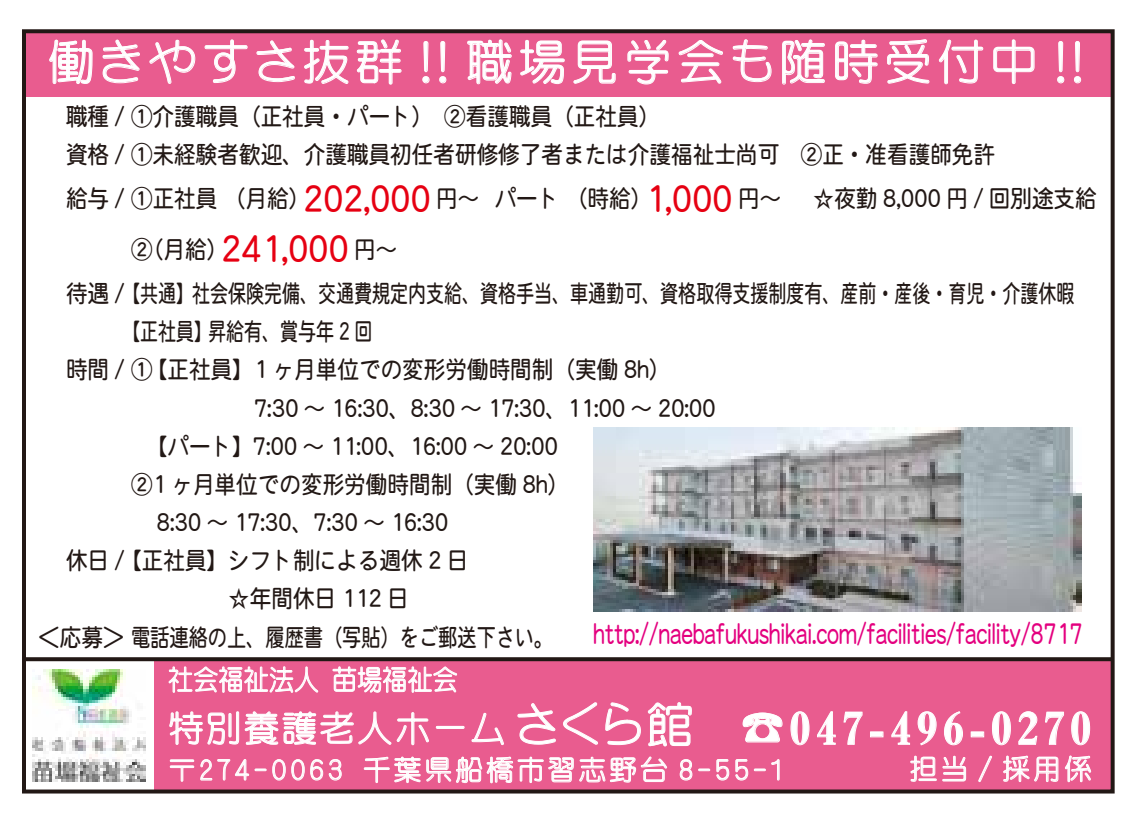
<style>
.page{position:relative;width:1134px;height:817px;background:#fff}
.page>*{position:absolute;margin:0;border:0;box-sizing:border-box;transform-origin:0 0}
.t1{font:48px "Yenti EGP Medium SJIS";letter-spacing:.1em;color:#fff}
.t2{font:44px "Midashi Min Pro MA31";letter-spacing:.1em;color:#fff}
.t3{font:28px "DFHS Maru Gothic W4 WINP RKSJ H";color:#e4007f;scale:.75 1}
.t4{font:28px "Yenti EGP Medium SJIS";letter-spacing:.1em;color:#fff}
.t5{font:28px "Yenti EGP Medium SJIS";color:#fff;scale:.9 1}
.t6{font:24px/38px "DFHS Maru Gothic W4 WINP RKSJ H";color:#221815;scale:.9 1}
.t7{font:24px "DFHS Maru Gothic W4 WINP RKSJ H";color:#221815;scale:.75 1}
.s1{font-size:36px;color:#e60012}
.s2{font-family:"Yenti EGP Medium SJIS";font-size:36px}
.s3{font-family:"Yenti EGP Medium SJIS";font-size:48px}
</style>
<div class="page">
<div style="left:154px;top:659px;width:958px;height:132px;background:#e95c8f"></div>
<div style="left:24px;top:31px;width:1088px;height:66px;background:#e95c8f"></div>
<div style="left:22px;top:29px;width:1093px;height:764px;border:4px solid #221815"></div>
<svg style="left:24px;top:657px;width:1088px;height:4px;background:#2d2421"></svg>
<svg style="left:49px;top:39px;width:44px;height:46px"></svg>
<svg style="left:102px;top:40px;width:38px;height:44px"></svg>
<svg style="left:149px;top:39px;width:47px;height:45px"></svg>
<svg style="left:204px;top:39px;width:44px;height:44px"></svg>
<svg style="left:256px;top:40px;width:39px;height:42px"></svg>
<svg style="left:304px;top:39px;width:45px;height:45px"></svg>
<svg style="left:356px;top:33px;width:46px;height:52px"></svg>
<svg style="left:422px;top:41px;width:8px;height:43px"></svg>
<svg style="left:439px;top:41px;width:8px;height:43px"></svg>
<svg style="left:467px;top:39px;width:45px;height:46px"></svg>
<svg style="left:520px;top:39px;width:45px;height:46px"></svg>
<svg style="left:573px;top:40px;width:43px;height:44px"></svg>
<svg style="left:627px;top:39px;width:42px;height:46px"></svg>
<svg style="left:678px;top:40px;width:45px;height:44px"></svg>
<svg style="left:732px;top:39px;width:40px;height:44px"></svg>
<svg style="left:782px;top:39px;width:43px;height:46px"></svg>
<svg style="left:835px;top:39px;width:43px;height:45px"></svg>
<svg style="left:887px;top:39px;width:43px;height:45px"></svg>
<svg style="left:938px;top:30px;width:46px;height:55px"></svg>
<svg style="left:993px;top:39px;width:42px;height:45px"></svg>
<svg style="left:1057px;top:41px;width:8px;height:43px"></svg>
<svg style="left:1074px;top:41px;width:8px;height:43px"></svg>
<svg style="left:168px;top:666px;width:151px;height:27px"></svg>
<svg style="left:332px;top:666px;width:126px;height:27px"></svg>
<svg style="left:790px;top:711px;width:20px;height:34px"></svg>
<svg style="left:817px;top:711px;width:19px;height:34px"></svg>
<svg style="left:843px;top:711px;width:20px;height:34px"></svg>
<svg style="left:891px;top:711px;width:76px;height:71px"></svg>
<div style="left:971px;top:731px;width:13px;height:6px;border:1px solid #fff"></div>
<svg style="left:978px;top:711px;width:114px;height:72px"></svg>
<img style="left:32px;top:669px;width:113px;height:112px">
<svg style="left:169px;top:702px;width:614px;height:88px"></svg>
<img style="left:594px;top:427px;width:488px;height:184px">
<h1 class="t1" style="left:47px;top:38px;width:1038px">働きやすさ抜群 !! 職場見学会も随時受付中 !!</h1>
<p class="t6" style="left:66px;top:97px;width:1034px">職種 / ①介護職員（正社員・パート）　②看護職員（正社員）<br>資格 / ①未経験者歓迎、介護職員初任者研修修了者または介護福祉士尚可　②正・准看護師免許</p>
<p class="t6" style="left:66px;top:180px;width:796px">給与 / ①正社員（月給）<span class="s1">202,000</span> 円～ パート（時給）<span class="s1">1,000</span> 円～</p>
<p class="t6" style="left:813px;top:180px;width:317px">☆夜勤 8,000 円 / 回別途支給</p>
<p class="t6" style="left:131px;top:230px;width:297px">②（月給）<span class="s1">241,000</span> 円～</p>
<p class="t6" style="left:66px;top:274px;width:1122px">待遇 /【共通】社会保険完備、交通費規定内支給、資格手当、車通勤可、資格取得支援制度有、産前・産後・育児・介護休暇</p>
<p class="t7" style="left:122px;top:319px;width:335px">【正社員】昇給有、賞与年 2 回</p>
<p class="t6" style="left:66px;top:351px;width:673px">時間 / ①【正社員】1 ヶ月単位での変形労働時間制（実働 8h）</p>
<p class="t6" style="left:254px;top:389px;width:515px">7:30 ～ 16:30、8:30 ～ 17:30、11:00 ～ 20:00</p>
<p class="t6" style="left:146px;top:427px;width:459px">【パート】7:00 ～ 11:00、16:00 ～ 20:00</p>
<p class="t6" style="left:131px;top:465px;width:489px">②1 ヶ月単位での変形労働時間制（実働 8h）</p>
<p class="t6" style="left:157px;top:503px;width:326px">8:30 ～ 17:30、7:30 ～ 16:30</p>
<p class="t6" style="left:66px;top:541px;width:449px">休日 /【正社員】シフト制による週休 2 日</p>
<p class="t6" style="left:228px;top:579px;width:202px">☆年間休日 112 日</p>
<p class="t6" style="left:38px;top:618px;width:574px">＜応募＞電話連絡の上、履歴書（写貼）をご郵送下さい。</p>
<p class="t3" style="left:593px;top:620px;width:654px">http://naebafukushikai.com/facilities/facility/8717</p>
<p class="t5" style="left:168px;top:665px;width:324px">社会福祉法人 苗場福祉会</p>
<h2 class="t2" style="left:168px;top:693px;width:925px"><span class="s2">特別養護老人ホーム</span><span class="s3">さくら館</span> ☎047-496-0270</h2>
<p class="t4" style="left:168px;top:755px;width:614px">〒274-0063 千葉県船橋市習志野台 8-55-1</p>
<p class="t4" style="left:909px;top:754px;width:184px">担当 / 採用係</p>
</div>
